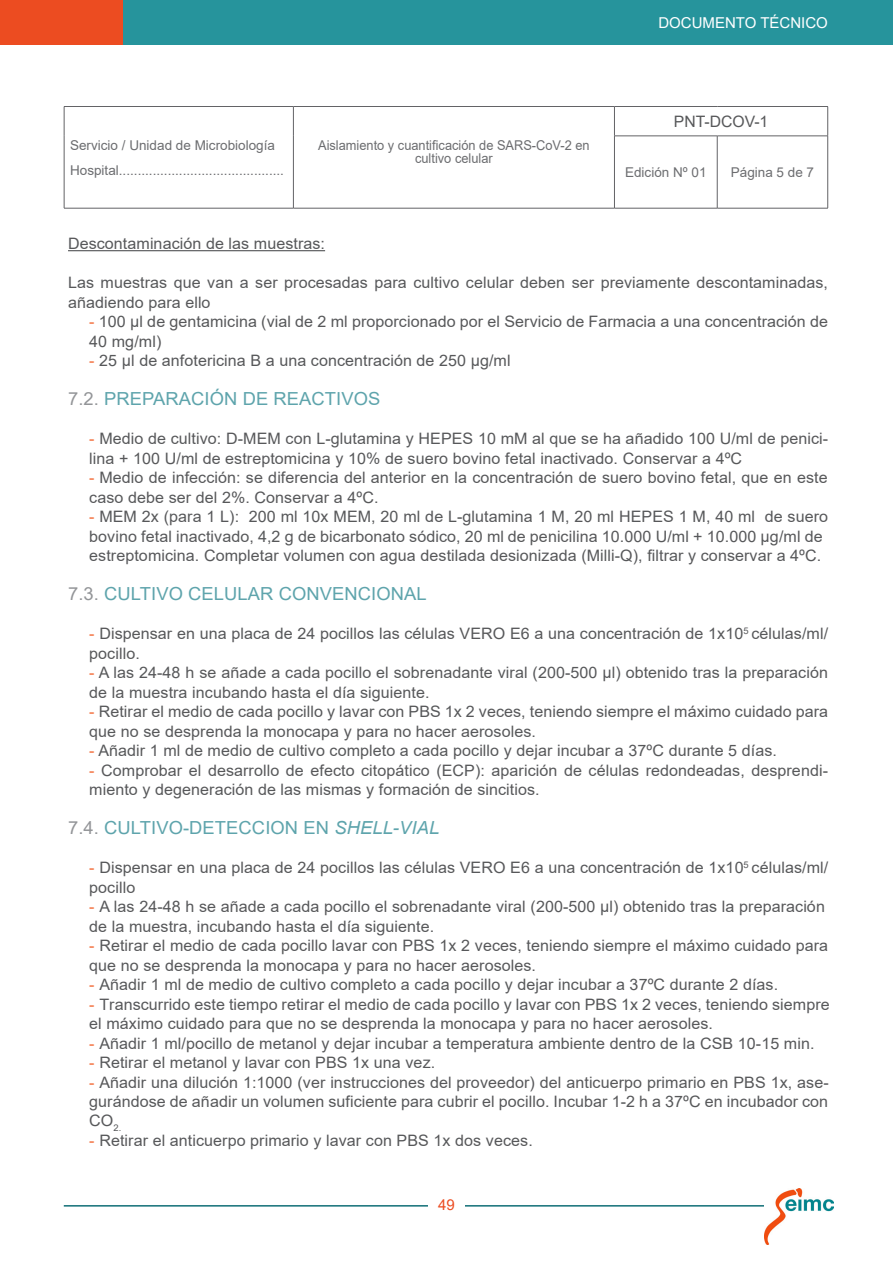
<style>
.page{position:relative;width:893px;height:1263px;background:#fff}
.page>*{position:absolute;margin:0;border:0;box-sizing:border-box;transform-origin:0 0}
.texte_comu{font:18px "Arial";letter-spacing:.005em;color:#5ea4ac}
.texte_comu-2{font:15.75px/19.5px "Arial";letter-spacing:.005em;color:#57585a}
.t1{font:15px "Arial";color:#fff}
.t2{font:15px "Arial";color:#ec4c21}
.texte_comu-3{font:13.5px "Arial";color:#6c6d70}
.texte_comu-4{font:13.5px "Arial";color:#6c6d70;scale:.95 1}
.s1{color:#f37342}
.s2{color:#939598}
.s3{font-style:inherit}
.s4{font-style:italic}
</style>
<div class="page">
<hr style="left:64px;top:1205px;width:769px;height:1px;background:#106e76">
<div style="left:428px;top:1192px;width:37px;height:26px;background:#fff"></div>
<div style="left:0;top:0;width:123px;height:45px;background:#ec4c21"></div>
<div style="left:123px;top:0;width:770px;height:45px;background:#26949c"></div>
<img style="left:764px;top:1188px;width:69px;height:56px">
<hr style="left:68px;top:250px;width:257px;height:1px;background:#57585a">
<hr style="left:64px;top:208px;width:229px;height:1px;background:#636366">
<hr style="left:64px;top:106px;width:229px;height:1px;background:#636366">
<svg style="left:64px;top:107px;width:1px;height:29px"></svg>
<hr style="left:293px;top:106px;width:321px;height:1px;background:#636366">
<svg style="left:293px;top:107px;width:1px;height:29px"></svg>
<hr style="left:64px;top:136px;width:1px;height:72px;background:#636366">
<hr style="left:293px;top:136px;width:1px;height:72px;background:#636366">
<hr style="left:614px;top:106px;width:103px;height:1px;background:#636366">
<svg style="left:614px;top:107px;width:1px;height:29px"></svg>
<hr style="left:717px;top:106px;width:111px;height:1px;background:#636366">
<svg style="left:827px;top:107px;width:1px;height:29px"></svg>
<hr style="left:614px;top:136px;width:103px;height:1px;background:#636366">
<hr style="left:614px;top:136px;width:1px;height:72px;background:#636366">
<hr style="left:717px;top:136px;width:111px;height:1px;background:#636366">
<hr style="left:717px;top:136px;width:1px;height:72px;background:#636366">
<hr style="left:827px;top:136px;width:1px;height:72px;background:#636366">
<hr style="left:293px;top:208px;width:321px;height:1px;background:#636366">
<hr style="left:614px;top:208px;width:103px;height:1px;background:#636366">
<hr style="left:717px;top:208px;width:111px;height:1px;background:#636366">
<p class="t1" style="left:658px;top:12px;width:171px">DOCUMENTO TÉCNICO</p>
<p class="texte_comu-3" style="left:70px;top:135px;width:206px">Servicio / Unidad de Microbiología</p>
<p class="texte_comu-3" style="left:70px;top:161px;width:215px">Hospital............................................</p>
<p class="texte_comu-4" style="left:318px;top:135px;width:287px">Aislamiento y cuantificación de SARS-CoV-2 en</p>
<p class="texte_comu-4" style="left:415px;top:149px;width:83px">cultivo celular</p>
<p class="texte_comu-2" style="left:674px;top:112px;width:96px">PNT-DCOV-1</p>
<p class="texte_comu-3" style="left:625px;top:163px;width:83px">Edición Nº 01</p>
<p class="texte_comu-3" style="left:731px;top:163px;width:85px">Página 5 de 7</p>
<p class="texte_comu-2" style="left:68px;top:234px;width:259px">Descontaminación de las muestras:</p>
<p class="texte_comu-2" style="left:68px;top:273px;width:761px">Las muestras que van a ser procesadas para cultivo celular deben ser previamente descontaminadas, añadiendo para ello</p>
<p class="texte_comu-2" style="left:89px;top:312px;width:740px"><span class="s1">-</span> 100 µl de gentamicina (vial de 2 ml proporcionado por el Servicio de Farmacia a una concentración de<br>40 mg/ml)</p>
<p class="texte_comu-2" style="left:89px;top:351px;width:423px"><span class="s1">-</span> 25 µl de anfotericina B a una concentración de 250 µg/ml</p>
<p class="texte_comu" style="left:68px;top:386px;width:314px"><span class="s2">7.2.</span> PREPARACIÓN DE REACTIVOS</p>
<p class="texte_comu-2" style="left:89px;top:429px;width:740px"><span class="s1">-</span> Medio de cultivo: D-MEM con L-glutamina y HEPES 10 mM al que se ha añadido 100 U/ml de penici&shy;lina + 100 U/ml de estreptomicina y 10% de suero bovino fetal inactivado. Conservar a 4ºC</p>
<p class="texte_comu-2" style="left:89px;top:468px;width:740px"><span class="s1">-</span> Medio de infección: se diferencia del anterior en la concentración de suero bovino fetal, que en este caso debe ser del 2%. Conservar a 4ºC.</p>
<p class="texte_comu-2" style="left:89px;top:507px;width:740px"><span class="s1">-</span> MEM 2x (para 1 L): 200 ml 10x MEM, 20 ml de L-glutamina 1 M, 20 ml HEPES 1 M, 40 ml de suero bovino fetal inactivado, 4,2 g de bicarbonato sódico, 20 m<span class="s3">l</span> de penicilina 10.000 U/ml + 10.000 µg/ml de estreptomicina. Completar volumen con agua destilada desionizada (Milli-Q), filtrar y conservar a 4ºC.</p>
<p class="texte_comu" style="left:68px;top:581px;width:360px"><span class="s2">7.3.</span> CULTIVO CELULAR CONVENCIONAL</p>
<p class="texte_comu-2" style="left:89px;top:624px;width:740px"><span class="s1">-</span> Dispensar en una placa de 24 pocillos las células VERO E6 a una concentración de 1x10<sup>5</sup> células/ml/ pocillo.</p>
<p class="texte_comu-2" style="left:89px;top:663px;width:740px"><span class="s1">-</span> A las 24-48 h se añade a cada pocillo el sobrenadante viral (200-500 µl) obtenido tras la preparación de la muestra incubando hasta el día siguiente.</p>
<p class="texte_comu-2" style="left:89px;top:702px;width:740px"><span class="s1">-</span> Retirar el medio de cada pocillo y lavar con PBS 1x 2 veces, teniendo siempre el máximo cuidado para que no se desprenda la monocapa y para no hacer aerosoles.</p>
<p class="texte_comu-2" style="left:89px;top:741px;width:689px"><span class="s1">-</span> Añadir 1 ml de medio de cultivo completo a cada pocillo y dejar incubar a 37ºC durante 5 días.</p>
<p class="texte_comu-2" style="left:89px;top:760px;width:740px"><span class="s1">-</span> Comprobar el desarrollo de efecto citopático (ECP): aparición de células redondeadas, desprendi&shy;miento y degeneración de las mismas y formación de sincitios.</p>
<p class="texte_comu" style="left:68px;top:815px;width:373px"><span class="s2">7.4.</span> CULTIVO-DETECCION EN <span class="s4">SHELL-VIAL</span></p>
<p class="texte_comu-2" style="left:89px;top:858px;width:740px"><span class="s1">-</span> Dispensar en una placa de 24 pocillos las células VERO E6 a una concentración de 1x10<sup>5</sup> células/ml/ pocillo</p>
<p class="texte_comu-2" style="left:89px;top:897px;width:737px"><span class="s1">-</span> A las 24-48 h se añade a cada pocillo el sobrenadante viral (200-500 <span class="s3">µ</span>l) obtenido tras la preparación de la muestra, incubando hasta el día siguiente.</p>
<p class="texte_comu-2" style="left:89px;top:936px;width:740px"><span class="s1">-</span> Retirar el medio de cada pocillo lavar con PBS 1x 2 veces, teniendo siempre el máximo cuidado para que no se desprenda la monocapa y para no hacer aerosoles.</p>
<p class="texte_comu-2" style="left:89px;top:975px;width:690px"><span class="s1">-</span> Añadir 1 ml de medio de cultivo completo a cada pocillo y dejar incubar a 37ºC durante 2 días.</p>
<p class="texte_comu-2" style="left:89px;top:994px;width:742px"><span class="s1">-</span> Transcurrido este tiempo retirar el medio de cada pocillo y lavar con PBS 1x 2 veces, teniendo siempre el máximo cuidado para que no se desprenda la monocapa y para no hacer aerosoles.</p>
<p class="texte_comu-2" style="left:89px;top:1033px;width:727px"><span class="s1">-</span> Añadir 1 ml/pocillo de metanol y dejar incubar a temperatura ambiente dentro de la CSB 10-15 min.</p>
<p class="texte_comu-2" style="left:89px;top:1053px;width:347px"><span class="s1">-</span> Retirar el metanol y lavar con PBS 1x una vez.</p>
<p class="texte_comu-2" style="left:89px;top:1072px;width:741px;text-align:justify"><span class="s1">-</span> Añadir una dilución 1:1000 (ver instrucciones del proveedor) del anticuerpo primario en PBS 1x, ase&shy;gurándose de añadir un volumen suficiente para cubrir el pocillo. Incubar 1-2 h a 37ºC en incubador con CO<sub>2.</sub></p>
<p class="texte_comu-2" style="left:89px;top:1131px;width:445px"><span class="s1">-</span> Retirar el anticuerpo primario y lavar con PBS 1x dos veces.</p>
<p class="t2" style="left:438px;top:1194px;width:18px">49</p>
</div>
